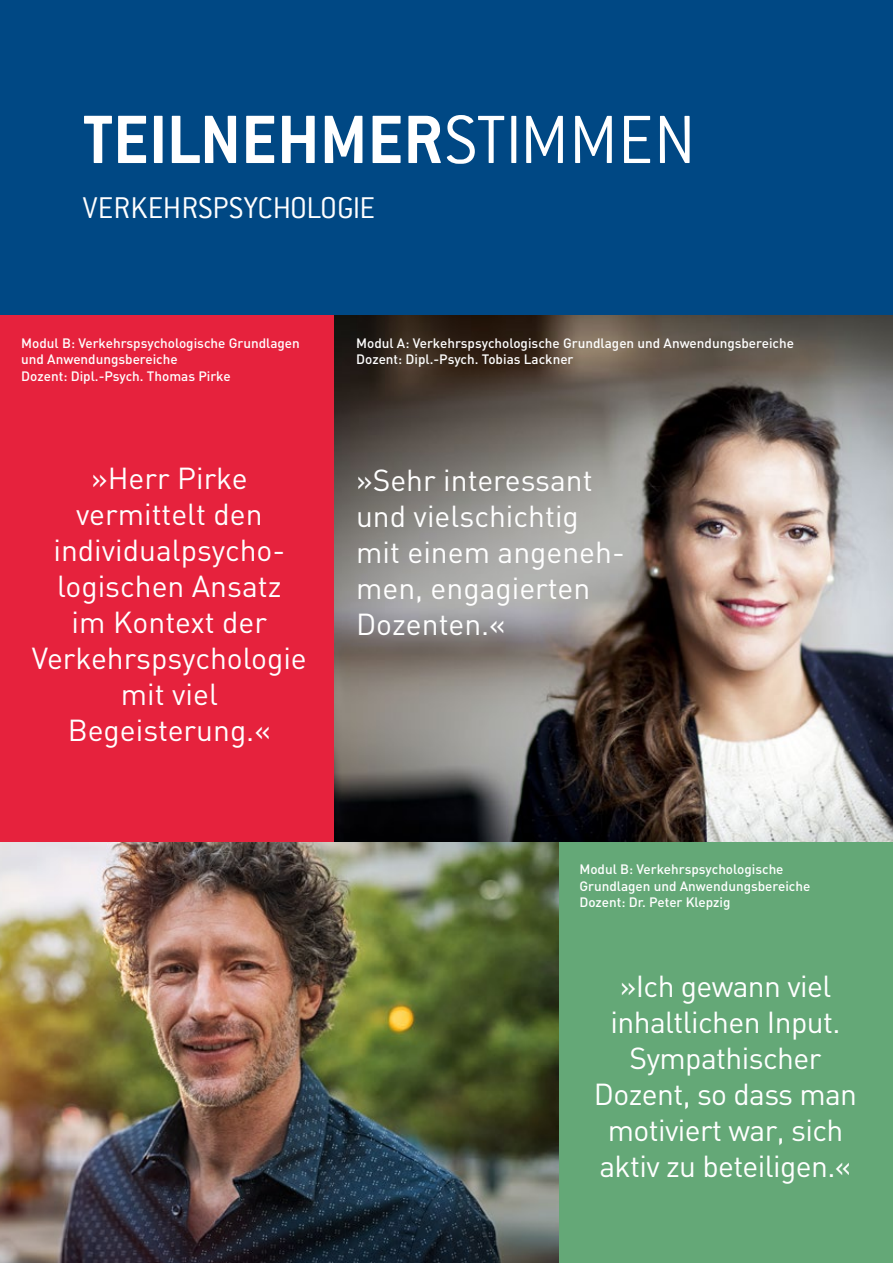
<style>
.page{position:relative;width:893px;height:1263px;background:#fff}
.page>*{position:absolute;margin:0;border:0;box-sizing:border-box;transform-origin:0 0}
.t1{font:700 75px "Conduit ITC";color:#fff}
.t2{font:300 33px "Conduit ITC";color:#fff}
.t3{font:30px/36px "DIN";color:#fff;text-align:center}
.t4{font:30px/36px "DIN";letter-spacing:-.02em;color:#fff;text-align:center}
.t5{font:500 13.5px/16.2px "DIN";color:#fff}
.s1{font-weight:300}
</style>
<div class="page">
<div style="left:0;top:0;width:893px;height:316px;background:#004884"></div>
<div style="left:0;top:316px;width:335px;height:526px;background:#e6223d"></div>
<div style="left:558px;top:842px;width:335px;height:421px;background:#64a877"></div>
<img style="left:335px;top:316px;width:558px;height:526px">
<img style="left:0;top:842px;width:558px;height:421px">
<h1 class="t1" style="left:83px;top:96px;width:614px">TEILNEHMER<span class="s1">STIMMEN</span></h1>
<h2 class="t2" style="left:83px;top:190px;width:294px">VERKEHRSPSYCHOLOGIE</h2>
<p class="t5" style="left:21px;top:335px;width:280px">Modul B: Verkehrspsychologische Grundlagen und Anwendungsbereiche<br>Dozent: Dipl.-Psych. Thomas Pirke</p>
<h3 class="t3" style="left:32px;top:459px;width:276px">»Herr Pirke vermittelt den individualpsycho&shy;logischen Ansatz<br>im Kontext der<br>Verkehrspsychologie mit viel<br>Begeisterung.«</h3>
<p class="t5" style="left:356px;top:335px;width:439px">Modul A: Verkehrspsychologische Grundlagen und Anwendungsbereiche<br>Dozent: Dipl.-Psych. Tobias Lackner</p>
<h3 class="t3" style="left:356px;top:462px;width:270px;text-align:left">»Sehr interessant und vielschichtig mit einem angeneh&shy;men, engagierten<br>Dozenten.«</h3>
<p class="t5" style="left:579px;top:861px;width:232px">Modul B: Verkehrspsychologische<br>Grundlagen und Anwendungsbereiche<br>Dozent: Dr. Peter Klepzig</p>
<h3 class="t4" style="left:594px;top:967px;width:265px">»Ich gewann viel inhaltlichen Input.<br>Sympathischer<br>Dozent, so dass man motiviert war, sich aktiv zu beteiligen.«</h3>
</div>
